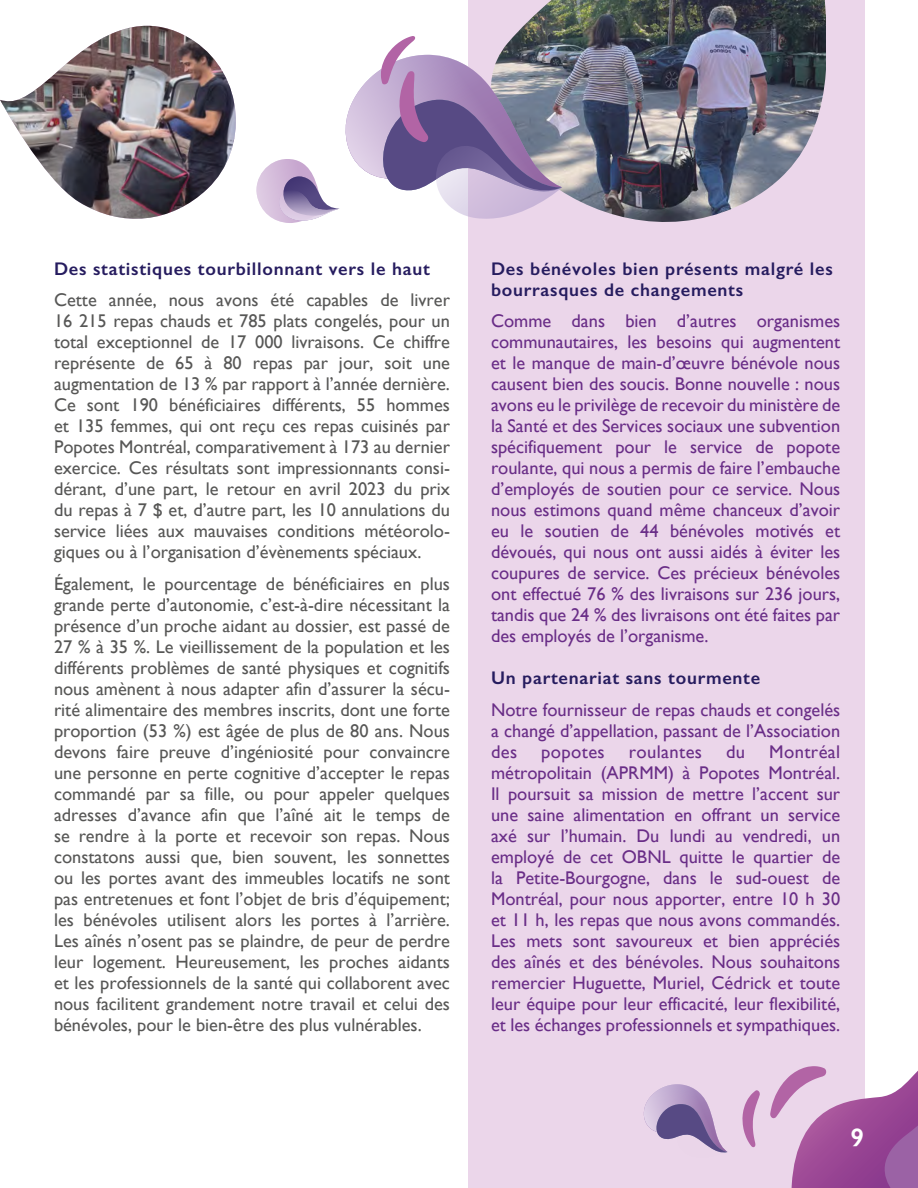
<style>
.page{position:relative;width:918px;height:1188px;background:#fff}
.page>*{position:absolute;margin:0;border:0;box-sizing:border-box;transform-origin:0 0}
.t1{font:600 25.5px "Gill Sans";color:#fff}
.t2{font:18.3px/21px "Gill Sans";color:#575756;text-align:justify}
.t3{font:18.3px/21px "Gill Sans";color:#692d87;text-align:justify}
.t4{font:600 18.3px/21px "Gill Sans";letter-spacing:.04em;color:#261c5f}
.t5{font:18.3px "Gill Sans";letter-spacing:.02em;color:#692d87}
</style>
<div class="page">
<div style="left:468px;top:0;width:397px;height:1188px;background:#ebd6ea"></div>
<svg style="left:742px;top:1090px;width:18px;height:57px"></svg>
<svg style="left:643px;top:1084px;width:85px;height:69px"></svg>
<svg style="left:770px;top:1066px;width:148px;height:122px"></svg>
<img style="left:520px;top:0;width:305px;height:222px">
<svg style="left:256px;top:29px;width:306px;height:194px"></svg>
<img style="left:0;top:25px;width:236px;height:194px">
<p class="t4" style="left:54px;top:258px;width:377px">Des statistiques tourbillonnant vers le haut</p>
<p class="t2" style="left:54px;top:289px;width:398px">Cette année, nous avons été capables de livrer 16 215 repas chauds et 785 plats congelés, pour un total exceptionnel de 17 000 livraisons. Ce chiffre représente de 65 à 80 repas par jour, soit une augmentation de 13 % par rapport à l’année dernière.<br>Ce sont 190 bénéficiaires différents, 55 hommes et 135 femmes, qui ont reçu ces repas cuisinés par Popotes Montréal, comparativement à 173 au dernier exercice. Ces résultats sont impressionnants consi&shy;dérant, d’une part, le retour en avril 2023 du prix du repas à 7 $ et, d’autre part, les 10 annulations du service liées aux mauvaises conditions météorolo&shy;giques ou à l’organisation d’évènements spéciaux.</p>
<p class="t2" style="left:54px;top:573px;width:398px">Également, le pourcentage de bénéficiaires en plus grande perte d’autonomie, c’est-à-dire nécessitant la présence d’un proche aidant au dossier, est passé de 27 % à 35 %. Le vieillissement de la population et les différents problèmes de santé physiques et cognitifs nous amènent à nous adapter afin d’assurer la sécu&shy;rité alimentaire des membres inscrits, dont une forte proportion (53 %) est âgée de plus de 80 ans. Nous devons faire preuve d’ingéniosité pour convaincre une personne en perte cognitive d’accepter le repas commandé par sa fille, ou pour appeler quelques adresses d’avance afin que l’aîné ait le temps de se rendre à la porte et recevoir son repas. Nous constatons aussi que, bien souvent, les sonnettes ou les portes avant des immeubles locatifs ne sont pas entretenues et font l’objet de bris d’équipement; les bénévoles utilisent alors les portes à l’arrière.<br>Les aînés n’osent pas se plaindre, de peur de perdre leur logement. Heureusement, les proches aidants et les professionnels de la santé qui collaborent avec nous facilitent grandement notre travail et celui des bénévoles, pour le bien-être des plus vulnérables.</p>
<p class="t4" style="left:491px;top:258px;width:343px">Des bénévoles bien présents malgré les bourrasques de changements</p>
<p class="t3" style="left:491px;top:310px;width:351px">Comme dans bien d’autres organismes communautaires, les besoins qui augmentent et le manque de main-d’œuvre bénévole nous causent bien des soucis. Bonne nouvelle : nous avons eu le privilège de recevoir du ministère de la Santé et des Services sociaux une subvention spécifiquement pour le service de popote roulante, qui nous a permis de faire l’embauche d’employés de soutien pour ce service. Nous nous estimons quand même chanceux d’avoir eu le soutien de 44 bénévoles motivés et dévoués, qui nous ont aussi aidés à éviter les coupures de service. Ces précieux bénévoles ont effectué 76 % des livraisons sur 236 jours, tandis que 24 % des livraisons ont été faites par des employés de l’organisme.</p>
<p class="t4" style="left:491px;top:667px;width:271px">Un partenariat sans tourmente</p>
<p class="t3" style="left:491px;top:699px;width:351px">Notre fournisseur de repas chauds et congelés a changé d’appellation, passant de l’Association des</p>
<p class="t3" style="left:491px;top:741px;width:351px;text-indent:278px">Montréal métropolitain (APRMM) à Popotes Montréal.<br>Il poursuit sa mission de mettre l’accent sur une saine alimentation en offrant un service axé sur l’humain. Du lundi au vendredi, un employé de cet OBNL quitte le quartier de la Petite-Bourgogne, dans le sud-ouest de Montréal, pour nous apporter, entre 10 h 30 et 11 h, les repas que nous avons commandés.<br>Les mets sont savoureux et bien appréciés des aînés et des bénévoles. Nous souhaitons remercier Huguette, Muriel, Cédrick et toute leur équipe pour leur efficacité, leur flexibilité, et les échanges professionnels et sympathiques.</p>
<p class="t5" style="left:541px;top:741px;width:65px">popotes</p>
<p class="t5" style="left:629px;top:741px;width:75px">roulantes</p>
<p class="t3" style="left:726px;top:741px;width:21px">du</p>
<h1 class="t1" style="left:851px;top:1122px;width:15px">9</h1>
</div>
